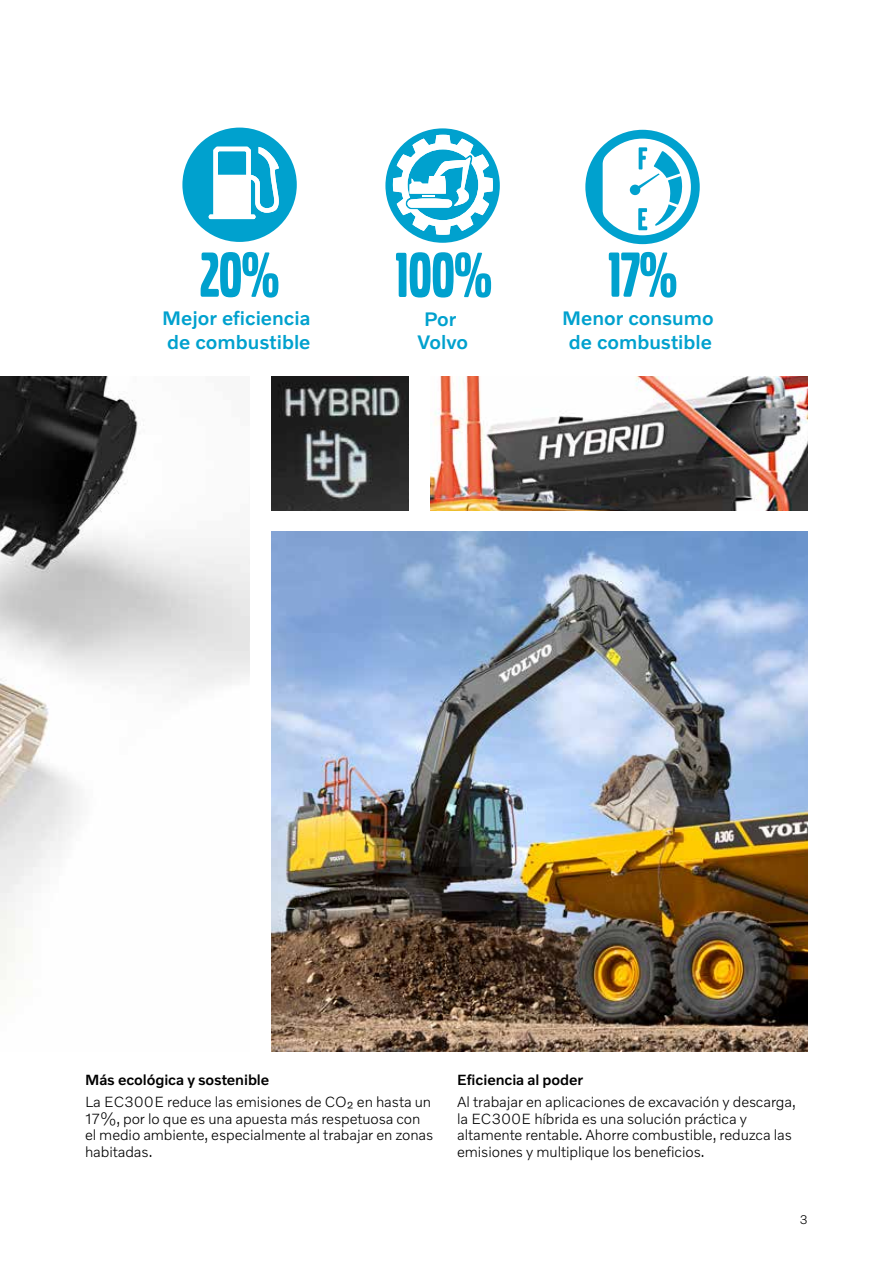
<style>
.page{position:relative;width:893px;height:1263px;background:#fff}
.page>*{position:absolute;margin:0;border:0;box-sizing:border-box;transform-origin:0 0}
.t1{font:500 19.95px/23.9px "Volvo Novum";color:#00a1ce;text-align:center}
.t2{font:300 15px/16.5px "Volvo Novum";letter-spacing:-.005em;color:#000}
.t3{font:500 15px "Volvo Novum";letter-spacing:-.005em;color:#000}
.t4{font:300 12.75px "Volvo Novum";color:#000}
</style>
<div class="page">
<img style="left:0;top:376px;width:250px;height:604px">
<img style="left:271px;top:531px;width:537px;height:521px">
<img style="left:430px;top:376px;width:378px;height:134px">
<img style="left:271px;top:376px;width:138px;height:134px">
<svg style="left:182px;top:128px;width:115px;height:114px"></svg>
<svg style="left:201px;top:252px;width:77px;height:46px"></svg>
<div style="left:385px;top:128px;width:115px;height:115px;background:#00a1ce;border-radius:50%"></div>
<svg style="left:396px;top:252px;width:95px;height:46px"></svg>
<svg style="left:393px;top:135px;width:100px;height:100px"></svg>
<div style="left:585px;top:130px;width:115px;height:114px;background:#00a1ce;border-radius:50%"></div>
<svg style="left:603px;top:139px;width:88px;height:96px"></svg>
<svg style="left:609px;top:252px;width:67px;height:46px"></svg>
<h1 class="t1" style="left:162px;top:306px;width:150px;text-align:left">Mejor eficiencia de combustible</h1>
<h1 class="t1" style="left:417px;top:306px;width:52px">Por<br>Volvo</h1>
<h1 class="t1" style="left:562px;top:306px;width:153px">Menor consumo de combustible</h1>
<p class="t3" style="left:85px;top:1070px;width:186px">Más ecológica y sostenible</p>
<p class="t2" style="left:85px;top:1093px;width:350px">La EC300E reduce las emisiones de CO₂ en hasta un 17%, por lo que es una apuesta más respetuosa con el medio ambiente, especialmente al trabajar en zonas habitadas.</p>
<p class="t3" style="left:457px;top:1070px;width:127px">Eficiencia al poder</p>
<p class="t2" style="left:457px;top:1093px;width:340px">Al trabajar en aplicaciones de excavación y descarga, la EC300E híbrida es una solución práctica y altamente rentable. Ahorre combustible, reduzca las emisiones y multiplique los beneficios.</p>
<p class="t4" style="left:800px;top:1211px;width:10px">3</p>
</div>
